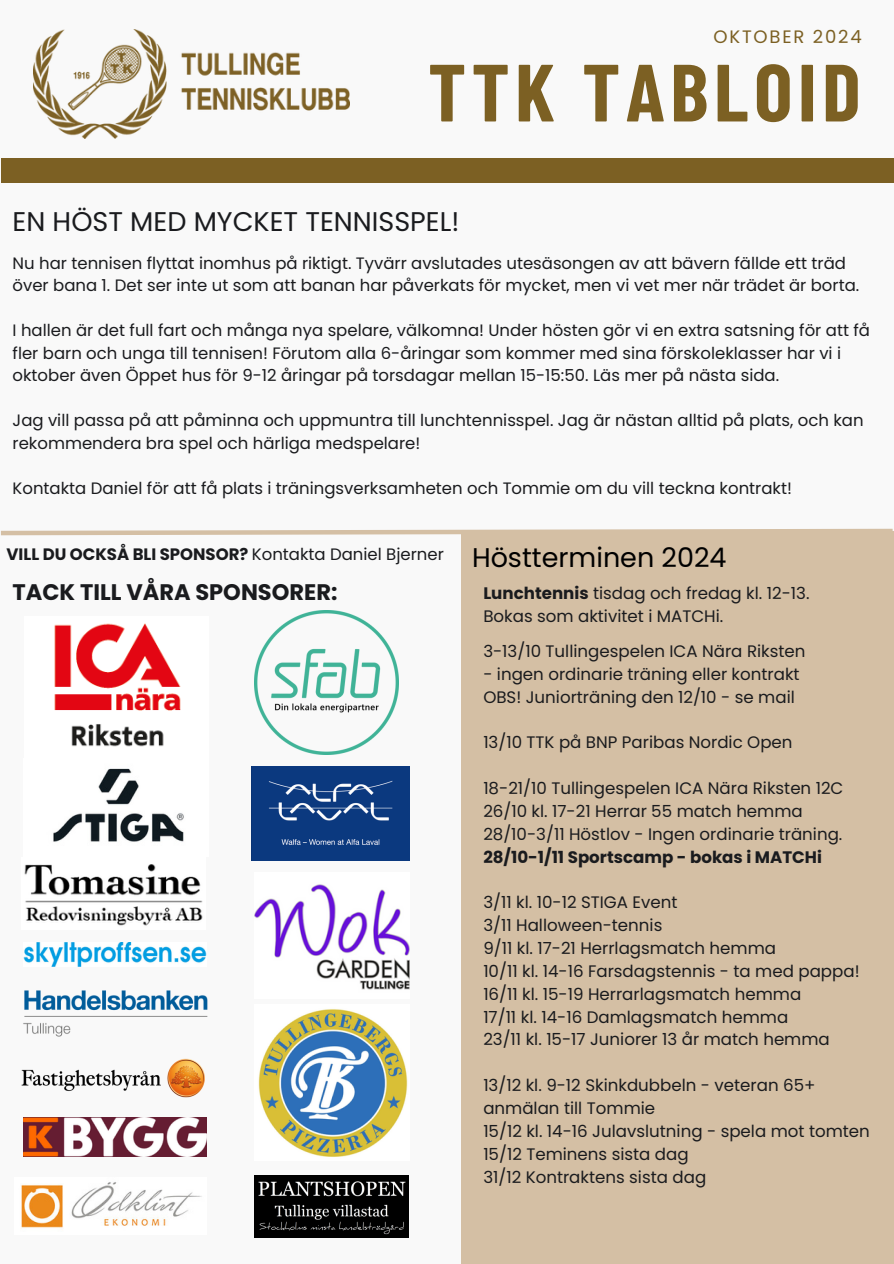
<style>
.page{position:relative;width:894px;height:1264px;background:#fff}
.page>*{position:absolute;margin:0;border:0;box-sizing:border-box;transform-origin:0 0}
.t1{font:700 80.85px "Barlow Condensed";letter-spacing:.07em;color:#7c6023}
.t2{font:27px "Poppins";color:#1a1b1e}
.t3{font:27px "Poppins";color:#000}
.t4{font:700 22.5px "Poppins";color:#1a1b1e}
.t5{font:18px "Poppins";letter-spacing:.1em;color:#7c6023}
.t6{font:16.65px "Poppins";color:#1a1b1e}
.t7{font:700 16.65px "Poppins";color:#1a1b1e}
.t8{font:16.5px/22.5px "Poppins";color:#1a1b1e}
.t9{font:700 16.5px "Poppins";color:#1a1b1e}
.s1{font-weight:400}
.s2{font-weight:700}
</style>
<div class="page">
<div style="left:0;top:0;width:893px;height:1263px;background:#f9f9f9"></div>
<img style="left:33px;top:29px;width:316px;height:109px">
<div style="left:1px;top:158px;width:892px;height:24px;background:#7c6023"></div>
<img style="left:21px;top:1182px;width:181px;height:46px">
<img style="left:53px;top:768px;width:131px;height:74px">
<img style="left:54px;top:623px;width:127px;height:124px">
<img style="left:24px;top:864px;width:179px;height:62px">
<img style="left:23px;top:942px;width:183px;height:24px">
<img style="left:254px;top:884px;width:155px;height:106px">
<img style="left:254px;top:610px;width:144px;height:144px">
<img style="left:23px;top:1117px;width:183px;height:39px">
<img style="left:254px;top:1175px;width:154px;height:62px">
<img style="left:251px;top:766px;width:158px;height:94px">
<img style="left:23px;top:990px;width:185px;height:47px">
<img style="left:21px;top:1058px;width:184px;height:39px">
<img style="left:258px;top:1009px;width:150px;height:148px">
<svg style="left:1px;top:528px;width:892px;height:8px"></svg>
<div style="left:461px;top:531px;width:432px;height:732px;background:#d4bfa4"></div>
<p class="t5" style="left:713px;top:24px;width:150px">OKTOBER 2024</p>
<p class="t1" style="left:428px;top:41px;width:434px">TTK TABLOID</p>
<p class="t2" style="left:13px;top:202px;width:448px">EN HÖST MED MYCKET TENNISSPEL!</p>
<p class="t8" style="left:13px;top:252px;width:848px">Nu har tennisen flyttat inomhus på riktigt. Tyvärr avslutades utesäsongen av att bävern fällde ett träd över bana 1. Det ser inte ut som att banan har påverkats för mycket, men vi vet mer när trädet är borta.</p>
<p class="t8" style="left:13px;top:319px;width:858px">I hallen är det full fart och många nya spelare, välkomna! Under hösten gör vi en extra satsning för att få fler barn och unga till tennisen! Förutom alla 6-åringar som kommer med sina förskoleklasser har vi i oktober även Öppet hus för 9-12 åringar på torsdagar mellan 15-15:50. Läs mer på nästa sida.</p>
<p class="t8" style="left:13px;top:409px;width:852px">Jag vill passa på att påminna och uppmuntra till lunchtennisspel. Jag är nästan alltid på plats, och kan rekommendera bra spel och härliga medspelare!</p>
<p class="t8" style="left:13px;top:477px;width:780px">Kontakta Daniel för att få plats i träningsverksamheten och Tommie om du vill teckna kontrakt!</p>
<p class="t9" style="left:7px;top:542px;width:438px">VILL DU OCKSÅ BLI SPONSOR? <span class="s1">Kontakta Daniel Bjerner</span></p>
<p class="t4" style="left:13px;top:576px;width:326px">TACK TILL VÅRA SPONSORER:</p>
<p class="t3" style="left:472px;top:538px;width:256px">Höstterminen 2024</p>
<p class="t6" style="left:483px;top:581px;width:327px"><span class="s2">Lunchtennis</span> tisdag och fredag kl. 12-13.</p>
<p class="t6" style="left:483px;top:604px;width:241px">Bokas som aktivitet i MATCHi.</p>
<p class="t6" style="left:483px;top:639px;width:323px">3-13/10 Tullingespelen ICA Nära Riksten</p>
<p class="t6" style="left:483px;top:662px;width:318px">- ingen ordinarie träning eller kontrakt</p>
<p class="t6" style="left:483px;top:685px;width:313px">OBS! Juniorträning den 12/10 - se mail</p>
<p class="t6" style="left:483px;top:731px;width:310px">13/10 TTK på BNP Paribas Nordic Open</p>
<h5 class="t6" style="left:483px;top:776px;width:361px">18-21/10 Tullingespelen ICA Nära Riksten 12C</h5>
<p class="t6" style="left:483px;top:799px;width:321px">26/10 kl. 17-21 Herrar 55 match hemma</p>
<h4 class="t6" style="left:483px;top:822px;width:360px">28/10-3/11 Höstlov - Ingen ordinarie träning.</h4>
<p class="t7" style="left:483px;top:845px;width:340px">28/10-1/11 Sportscamp - bokas i MATCHi</p>
<p class="t6" style="left:483px;top:890px;width:195px">3/11 kl. 10-12 STIGA Event</p>
<p class="t6" style="left:483px;top:913px;width:180px">3/11 Halloween-tennis</p>
<p class="t6" style="left:483px;top:936px;width:294px">9/11 kl. 17-21 Herrlagsmatch hemma</p>
<p class="t6" style="left:483px;top:959px;width:378px">10/11 kl. 14-16 Farsdagstennis - ta med pappa!</p>
<p class="t6" style="left:483px;top:982px;width:319px">16/11 kl. 15-19 Herrarlagsmatch hemma</p>
<p class="t6" style="left:483px;top:1005px;width:306px">17/11 kl. 14-16 Damlagsmatch hemma</p>
<p class="t6" style="left:483px;top:1027px;width:348px">23/11 kl. 15-17 Juniorer 13 år match hemma</p>
<p class="t6" style="left:483px;top:1073px;width:333px">13/12 kl. 9-12 Skinkdubbeln - veteran 65+</p>
<p class="t6" style="left:483px;top:1096px;width:173px">anmälan till Tommie</p>
<p class="t6" style="left:483px;top:1119px;width:388px">15/12 kl. 14-16 Julavslutning - spela mot tomten</p>
<p class="t6" style="left:483px;top:1142px;width:207px">15/12 Teminens sista dag</p>
<p class="t6" style="left:483px;top:1165px;width:224px">31/12 Kontraktens sista dag</p>
</div>
